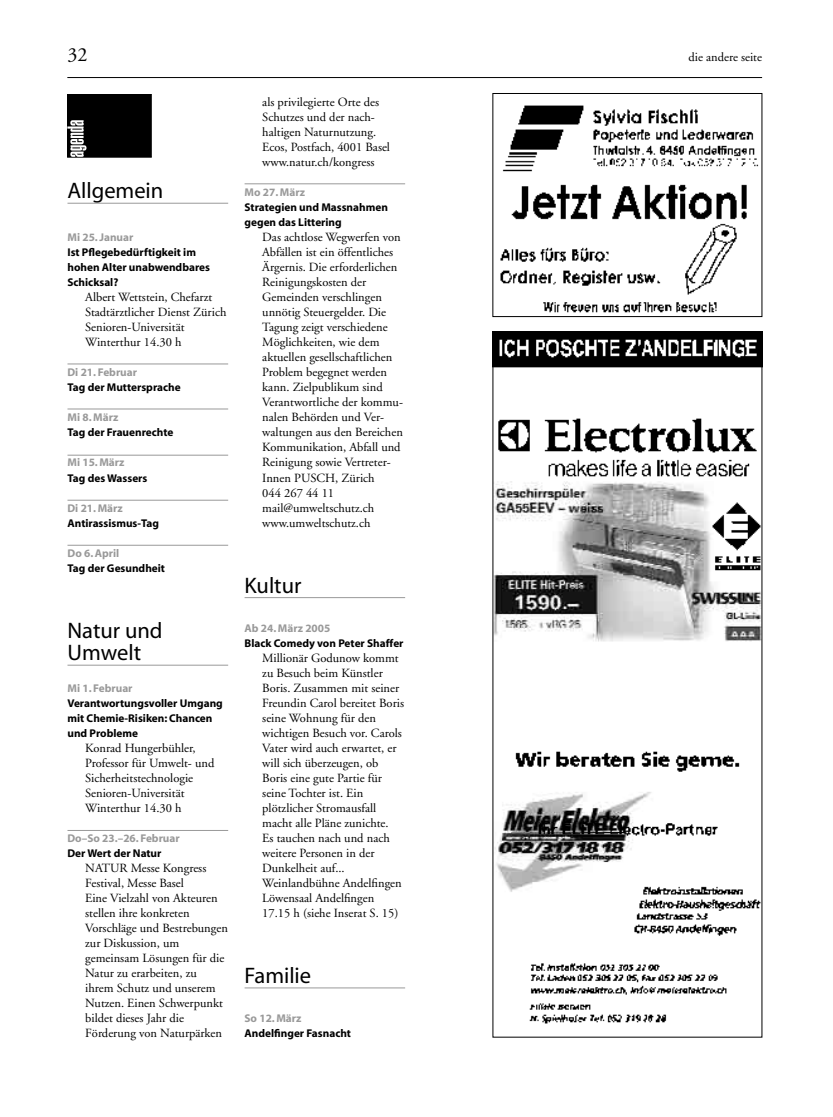
<style>
.page{position:relative;width:833px;height:1117px;background:#fff}
.page>*{position:absolute;margin:0;border:0;box-sizing:border-box;transform-origin:0 0}
.t1{font:22.5px/22.5px "Myriad";color:#000}
.t2{font:20px "Adobe Garamond";color:#000}
.t3{font:12.5px/15px "Adobe Garamond";color:#000}
.t4{font:700 11.25px/15px "Myriad";color:#000}
.t5{font:700 11.25px "Myriad";color:#999}
</style>
<div class="page">
<hr style="left:67px;top:77px;width:695px;height:1px;background:#000">
<div style="left:68px;top:94px;width:83px;height:63px;background:#000"></div>
<svg style="left:67px;top:120px;width:19px;height:37px"></svg>
<hr style="left:67px;top:203px;width:161px;height:1px;background:#999">
<hr style="left:67px;top:363px;width:161px;height:1px;background:#999">
<hr style="left:67px;top:408px;width:161px;height:1px;background:#999">
<hr style="left:67px;top:455px;width:161px;height:1px;background:#999">
<hr style="left:67px;top:500px;width:161px;height:1px;background:#999">
<hr style="left:67px;top:545px;width:161px;height:1px;background:#999">
<hr style="left:67px;top:664px;width:161px;height:1px;background:#999">
<hr style="left:67px;top:830px;width:161px;height:1px;background:#999">
<hr style="left:244px;top:183px;width:161px;height:1px;background:#999">
<hr style="left:244px;top:597px;width:161px;height:1px;background:#999">
<hr style="left:244px;top:987px;width:161px;height:1px;background:#999">
<img style="left:493px;top:331px;width:269px;height:704px">
<img style="left:500px;top:105px;width:259px;height:208px">
<h2 class="t2" style="left:67px;top:47px;width:21px">32</h2>
<p class="t3" style="left:688px;top:51px;width:75px">die andere seite</p>
<h1 class="t1" style="left:67px;top:181px;width:97px">Allgemein</h1>
<p class="t5" style="left:67px;top:233px;width:67px">Mi 25. Januar</p>
<p class="t4" style="left:67px;top:246px;width:144px">Ist Pflegebedürftigkeit im hohen Alter unabwendbares<br>Schicksal?</p>
<p class="t3" style="left:85px;top:291px;width:143px">Albert Wettstein, Chefarzt<br>Stadtärztlicher Dienst Zürich<br>Senioren-Universität<br>Winterthur 14.30 h</p>
<p class="t5" style="left:67px;top:368px;width:71px">Di 21. Februar</p>
<p class="t4" style="left:67px;top:381px;width:115px">Tag der Muttersprache</p>
<p class="t5" style="left:67px;top:413px;width:52px">Mi 8. März</p>
<p class="t4" style="left:67px;top:426px;width:107px">Tag der Frauenrechte</p>
<p class="t5" style="left:67px;top:458px;width:59px">Mi 15. März</p>
<p class="t4" style="left:67px;top:471px;width:81px">Tag des Wassers</p>
<p class="t5" style="left:67px;top:503px;width:57px">Di 21. März</p>
<p class="t4" style="left:67px;top:516px;width:93px">Antirassismus-Tag</p>
<p class="t5" style="left:67px;top:548px;width:53px">Do 6. April</p>
<p class="t4" style="left:67px;top:561px;width:99px">Tag der Gesundheit</p>
<h1 class="t1" style="left:67px;top:620px;width:97px">Natur und<br>Umwelt</h1>
<p class="t5" style="left:67px;top:683px;width:67px">Mi 1. Februar</p>
<p class="t4" style="left:67px;top:696px;width:157px">Verantwortungsvoller Umgang mit Chemie-Risiken: Chancen und Probleme</p>
<p class="t3" style="left:85px;top:741px;width:131px">Konrad Hungerbühler,<br>Professor für Umwelt- und<br>Sicherheitstechnologie<br>Senioren-Universität<br>Winterthur 14.30 h</p>
<p class="t5" style="left:67px;top:833px;width:114px">Do–So 23.–26. Februar</p>
<p class="t4" style="left:67px;top:846px;width:95px">Der Wert der Natur</p>
<p class="t3" style="left:85px;top:861px;width:144px">NATUR Messe Kongress<br>Festival, Messe Basel<br>Eine Vielzahl von Akteuren stellen ihre konkreten<br>Vorschläge und Bestrebungen zur Diskussion, um gemeinsam Lösungen für die<br>Natur zu erarbeiten, zu ihrem Schutz und unserem<br>Nutzen. Einen Schwerpunkt bildet dieses Jahr die<br>Förderung von Naturpärken</p>
<p class="t3" style="left:262px;top:96px;width:129px">als privilegierte Orte des<br>Schutzes und der nach&shy;haltigen Naturnutzung.<br>Ecos, Postfach, 4001 Basel www.natur.ch/kongress</p>
<p class="t5" style="left:244px;top:188px;width:62px">Mo 27. März</p>
<p class="t4" style="left:244px;top:201px;width:145px">Strategien und Massnahmen gegen das Littering</p>
<p class="t3" style="left:262px;top:231px;width:142px">Das achtlose Wegwerfen von<br>Abfällen ist ein öffentliches<br>Ärgernis. Die erforderlichen<br>Reinigungskosten der<br>Gemeinden verschlingen unnötig Steuergelder. Die<br>Tagung zeigt verschiedene<br>Möglichkeiten, wie dem aktuellen gesellschaftlichen<br>Problem begegnet werden kann. Zielpublikum sind<br>Verantwortliche der kommu&shy;nalen Behörden und Ver&shy;waltungen aus den Bereichen<br>Kommunikation, Abfall und<br>Reinigung sowie Vertreter-<br>Innen PUSCH, Zürich<br>044 267 44 11 mail@umweltschutz.ch www.umweltschutz.ch</p>
<h1 class="t1" style="left:244px;top:575px;width:58px">Kultur</h1>
<p class="t5" style="left:244px;top:623px;width:87px">Ab 24. März 2005</p>
<p class="t4" style="left:244px;top:636px;width:160px">Black Comedy von Peter Shaffer</p>
<p class="t3" style="left:262px;top:651px;width:143px">Millionär Godunow kommt zu Besuch beim Künstler<br>Boris. Zusammen mit seiner<br>Freundin Carol bereitet Boris seine Wohnung für den wichtigen Besuch vor. Carols<br>Vater wird auch erwartet, er will sich überzeugen, ob<br>Boris eine gute Partie für seine Tochter ist. Ein plötzlicher Stromausfall macht alle Pläne zunichte.<br>Es tauchen nach und nach weitere Personen in der<br>Dunkelheit auf...<br>Weinlandbühne Andelfingen<br>Löwensaal Andelfingen<br>17.15 h (siehe Inserat S. 15)</p>
<h1 class="t1" style="left:244px;top:965px;width:68px">Familie</h1>
<p class="t5" style="left:244px;top:1013px;width:58px">So 12. März</p>
<p class="t4" style="left:244px;top:1026px;width:108px">Andelfinger Fasnacht</p>
</div>
